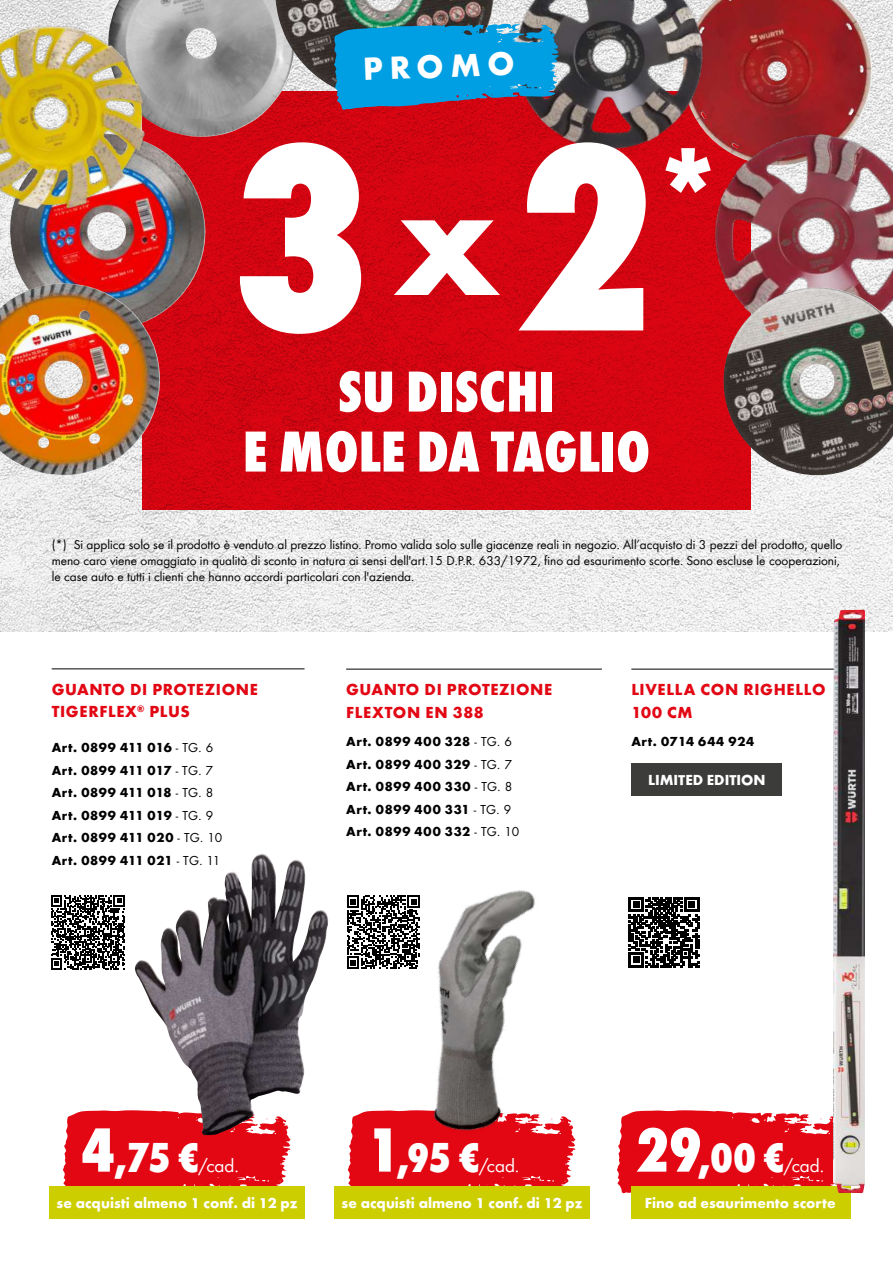
<style>
.page{position:relative;width:893px;height:1263px;background:#fff}
.page>*{position:absolute;margin:0;border:0;box-sizing:border-box;transform-origin:0 0}
.t1{font:800 condensed 277.05px "Wuerth";color:#fff}
.t2{font:700 164.7px "Wuerth";color:#fff}
.t3{font:800 condensed 60px/60px "Wuerth";color:#fff;text-align:center}
.t4{font:800 condensed 43.35px "Wuerth";color:#fff}
.t5{font:700 33.15px "Wuerth";color:#fff}
.t6{font:19.5px "Wuerth";color:#fff}
.t7{font:700 16.5px/22.5px "Wuerth Global";letter-spacing:.035em;color:#e30613}
.t8{font:700 15px "Wuerth";color:#fff}
.t9{font:13.5px/16.2px "Wuerth";color:#000}
.t10{font:700 13.5px/22.5px "Wuerth Global";letter-spacing:.05em;color:#000}
.s1{font-weight:400}
.s2{font-size:64.95px}
</style>
<div class="page">
<img style="left:0;top:0;width:893px;height:631px">
<svg style="left:142px;top:100px;width:608px;height:409px;background:#d20410"></svg>
<img style="left:677px;top:0;width:205px;height:176px">
<img style="left:0;top:138px;width:216px;height:203px">
<img style="left:161px;top:0;width:134px;height:138px">
<img style="left:0;top:0;width:161px;height:232px">
<img style="left:276px;top:0;width:216px;height:100px">
<img style="left:0;top:283px;width:161px;height:193px">
<img style="left:684px;top:130px;width:209px;height:208px">
<img style="left:492px;top:0;width:238px;height:174px">
<img style="left:723px;top:287px;width:170px;height:188px">
<hr style="left:52px;top:668px;width:253px;height:1px;background:#000">
<svg style="left:51px;top:895px;width:74px;height:74px"></svg>
<hr style="left:346px;top:669px;width:256px;height:1px;background:#000">
<hr style="left:631px;top:669px;width:224px;height:1px;background:#000">
<svg style="left:63px;top:1110px;width:227px;height:76px;background:#dc1a26"></svg>
<div style="left:348px;top:1152px;width:225px;height:34px;background:#e30613"></div>
<div style="left:49px;top:1186px;width:256px;height:33px;background:#cdce00"></div>
<div style="left:334px;top:1186px;width:255px;height:33px;background:#cdce00"></div>
<img style="left:134px;top:855px;width:123px;height:258px">
<img style="left:347px;top:890px;width:229px;height:262px">
<div style="left:631px;top:763px;width:151px;height:33px;background:#3c3c3b"></div>
<svg style="left:629px;top:897px;width:70px;height:70px"></svg>
<svg style="left:617px;top:1110px;width:216px;height:83px;background:#e51c28"></svg>
<div style="left:631px;top:1186px;width:219px;height:33px;background:#cdce00"></div>
<img style="left:833px;top:610px;width:32px;height:583px">
<svg style="left:333px;top:23px;width:227px;height:87px;background:#1c8cc3"></svg>
<h3 class="t5" style="left:362px;top:44px;width:153px;rotate:-2deg">PROMO</h3>
<h1 class="t1" style="left:229px;top:43px;width:493px">3 2<sup>*</sup></h1>
<h2 class="t2" style="left:394px;top:119px;width:108px">x</h2>
<h3 class="t3" style="left:243px;top:358px;width:409px">SU DISCHI<br>E MOLE DA TAGLIO</h3>
<p class="t9" style="left:52px;top:535px;width:792px">(*) Si applica solo se il prodotto è venduto al prezzo listino. Promo valida solo sulle giacenze reali in negozio. All’acquisto di 3 pezzi del prodotto, quello meno caro viene omaggiato in qualità di sconto in natura ai sensi dell'art.15 D.P.R. 633/1972, fino ad esaurimento scorte. Sono escluse le cooperazioni, le case auto e tutti i clienti che hanno accordi particolari con l'azienda.</p>
<p class="t7" style="left:52px;top:678px;width:208px">GUANTO DI PROTEZIONE<br>TIGERFLEX<sup>®</sup> PLUS</p>
<p class="t10" style="left:52px;top:736px;width:172px">Art. 0899 411 016 <span class="s1">- TG. 6<br></span>Art. 0899 411 017 <span class="s1">- TG. 7<br></span>Art. 0899 411 018 <span class="s1">- TG. 8<br></span>Art. 0899 411 019 <span class="s1">- TG. 9<br></span>Art. 0899 411 020 <span class="s1">- TG. 10<br></span>Art. 0899 411 021 <span class="s1">- TG. 11</span></p>
<p class="t7" style="left:346px;top:678px;width:208px">GUANTO DI PROTEZIONE<br>FLEXTON EN 388</p>
<p class="t10" style="left:346px;top:730px;width:175px">Art. 0899 400 328 <span class="s1">- TG. 6<br></span>Art. 0899 400 329 <span class="s1">- TG. 7<br></span>Art. 0899 400 330 <span class="s1">- TG. 8<br></span>Art. 0899 400 331 <span class="s1">- TG. 9<br></span>Art. 0899 400 332 <span class="s1">- TG. 10</span></p>
<p class="t7" style="left:631px;top:678px;width:196px">LIVELLA CON RIGHELLO<br>100 CM</p>
<p class="t10" style="left:631px;top:730px;width:125px">Art. 0714 644 924</p>
<p class="t8" style="left:648px;top:769px;width:119px">LIMITED EDITION</p>
<h3 class="t4" style="left:81px;top:1127px;width:120px"><span class="s2">4</span>,75 €</h3>
<h3 class="t6" style="left:199px;top:1152px;width:42px">/cad.</h3>
<h3 class="t4" style="left:366px;top:1127px;width:115px"><span class="s2">1</span>,95 €</h3>
<h3 class="t6" style="left:479px;top:1152px;width:42px">/cad.</h3>
<p class="t8" style="left:57px;top:1192px;width:243px">se acquisti almeno 1 conf. di 12 pz</p>
<p class="t8" style="left:342px;top:1192px;width:243px">se acquisti almeno 1 conf. di 12 pz</p>
<h3 class="t4" style="left:635px;top:1127px;width:151px"><span class="s2">29</span>,00 €</h3>
<h3 class="t6" style="left:784px;top:1152px;width:42px">/cad.</h3>
<p class="t8" style="left:645px;top:1192px;width:192px">Fino ad esaurimento scorte</p>
</div>
